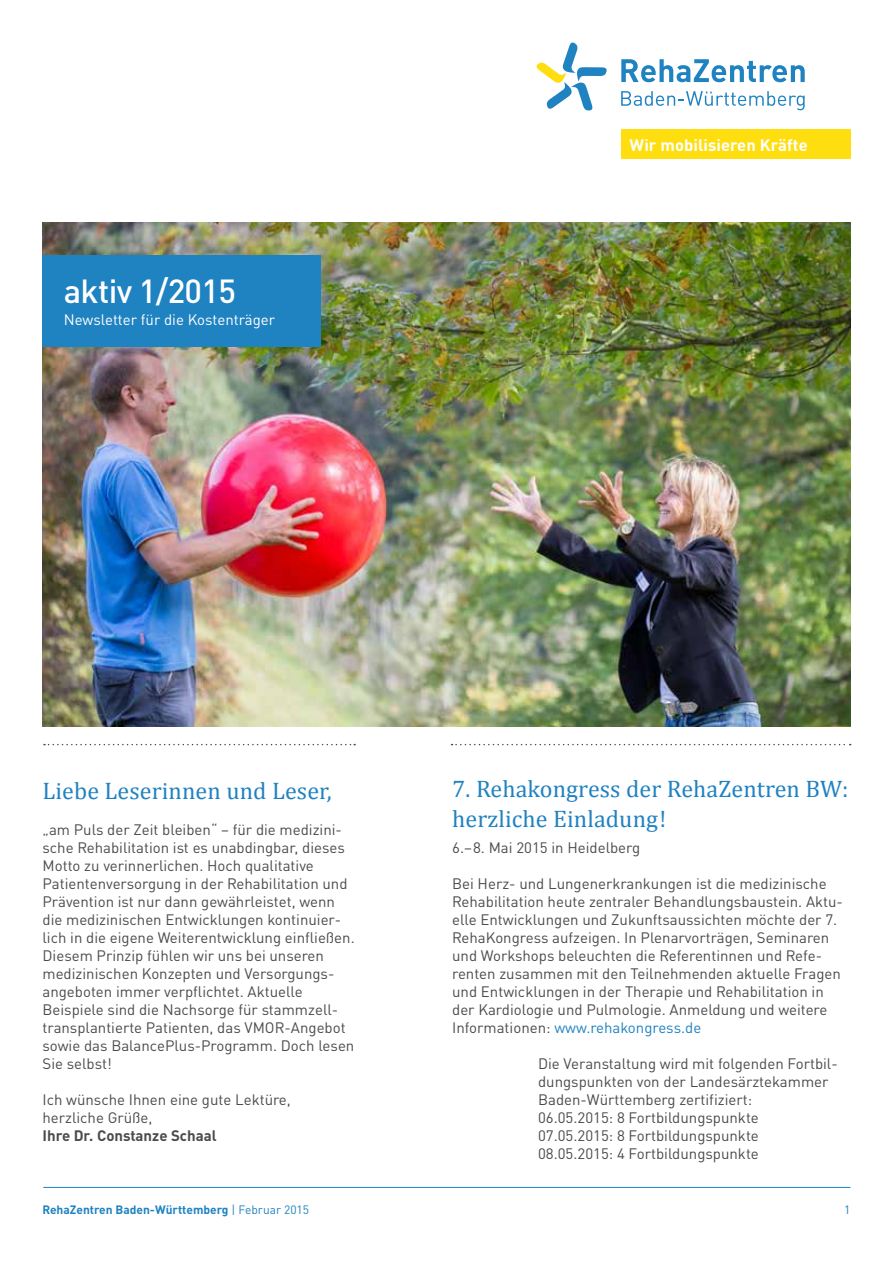
<style>
.page{position:relative;width:893px;height:1263px;background:#fff}
.page>*{position:absolute;margin:0;border:0;box-sizing:border-box;transform-origin:0 0}
.t1{font:500 33px "DINOT";letter-spacing:-.02em;color:#fff}
.t2{font:24px/30px "Cambria";letter-spacing:.005em;color:#1f82c1}
.t3{font:700 16.5px "DINOT";letter-spacing:.005em;color:#fff}
.t4{font:15px/18px "DINOT";color:#4b4b4d}
.t5{font:15px "DINOT";color:#fff}
.t6{font:700 15px "DINOT";color:#4b4b4d}
.t7{font:700 12px "DINOT";color:#1f82c1}
.t8{font:12px "DINOT";color:#1f82c1}
.s1{color:#1f82c1}
.s2{font-weight:400}
</style>
<div class="page">
<hr style="left:43px;top:1187px;width:807px;height:1px;background:#1f82c1">
<img style="left:43px;top:222px;width:807px;height:505px">
<svg style="left:44px;top:744px;width:311px;height:1px"></svg>
<svg style="left:451px;top:744px;width:400px;height:1px"></svg>
<div style="left:621px;top:129px;width:229px;height:30px;background:#ffde10"></div>
<div style="left:43px;top:255px;width:278px;height:91px;background:#1f82c1"></div>
<svg style="left:536px;top:43px;width:71px;height:68px"></svg>
<svg style="left:621px;top:59px;width:184px;height:23px"></svg>
<svg style="left:621px;top:91px;width:184px;height:19px"></svg>
<h1 class="t1" style="left:64px;top:270px;width:174px">aktiv 1/2015</h1>
<p class="t5" style="left:64px;top:310px;width:213px">Newsletter für die Kostenträger</p>
<p class="t3" style="left:630px;top:134px;width:180px">Wir mobilisieren Kräfte</p>
<h2 class="t2" style="left:43px;top:775px;width:291px">Liebe Leserinnen und Leser,</h2>
<p class="t4" style="left:43px;top:820px;width:314px">„am Puls der Zeit bleiben“ – für die medizini&shy;sche Rehabilitation ist es unabdingbar, dieses Motto zu verinnerlichen. Hoch qualitative Patientenversorgung in der Rehabilitation und Prävention ist nur dann gewährleistet, wenn die medizinischen Entwicklungen kontinuier&shy;lich in die eigene Weiterentwicklung einfließen.<br>Diesem Prinzip fühlen wir uns bei unseren medizinischen Konzepten und Versorgungs&shy;angeboten immer verpflichtet. Aktuelle Beispiele sind die Nachsorge für stammzell&shy;transplantierte Patienten, das VMOR-Angebot sowie das BalancePlus-Programm. Doch lesen Sie selbst!</p>
<p class="t4" style="left:43px;top:1090px;width:250px">Ich wünsche Ihnen eine gute Lektüre, herzliche Grüße,</p>
<p class="t6" style="left:43px;top:1125px;width:176px">Ihre Dr. Constanze Schaal</p>
<h2 class="t2" style="left:452px;top:774px;width:398px">7. Rehakongress der RehaZentren BW: herzliche Einladung !</h2>
<p class="t4" style="left:452px;top:838px;width:190px">6.– 8. Mai 2015 in Heidelberg</p>
<p class="t4" style="left:452px;top:874px;width:392px">Bei Herz- und Lungenerkrankungen ist die medizinische Rehabilitation heute zentraler Behandlungsbaustein. Aktu&shy;elle Entwicklungen und Zukunftsaussichten möchte der 7.<br>RehaKongress aufzeigen. In Plenarvorträgen, Seminaren und Workshops beleuchten die Referentinnen und Refe&shy;renten zusammen mit den Teilnehmenden aktuelle Fragen und Entwicklungen in der Therapie und Rehabilitation in der Kardiologie und Pulmologie. Anmeldung und weitere Informationen: <span class="s1">www.rehakongress.de</span></p>
<p class="t4" style="left:538px;top:1054px;width:301px">Die Veranstaltung wird mit folgenden Fortbil&shy;dungspunkten von der Landesärztekammer Baden-Württemberg zertifiziert:<br>06.05.2015: 8 Fortbildungspunkte 07.05.2015: 8 Fortbildungspunkte 08.05.2015: 4 Fortbildungspunkte</p>
<p class="t7" style="left:43px;top:1201px;width:268px">RehaZentren Baden-Württemberg <span class="s2">| Februar 2015</span></p>
<p class="t8" style="left:844px;top:1202px;width:8px">1</p>
</div>
